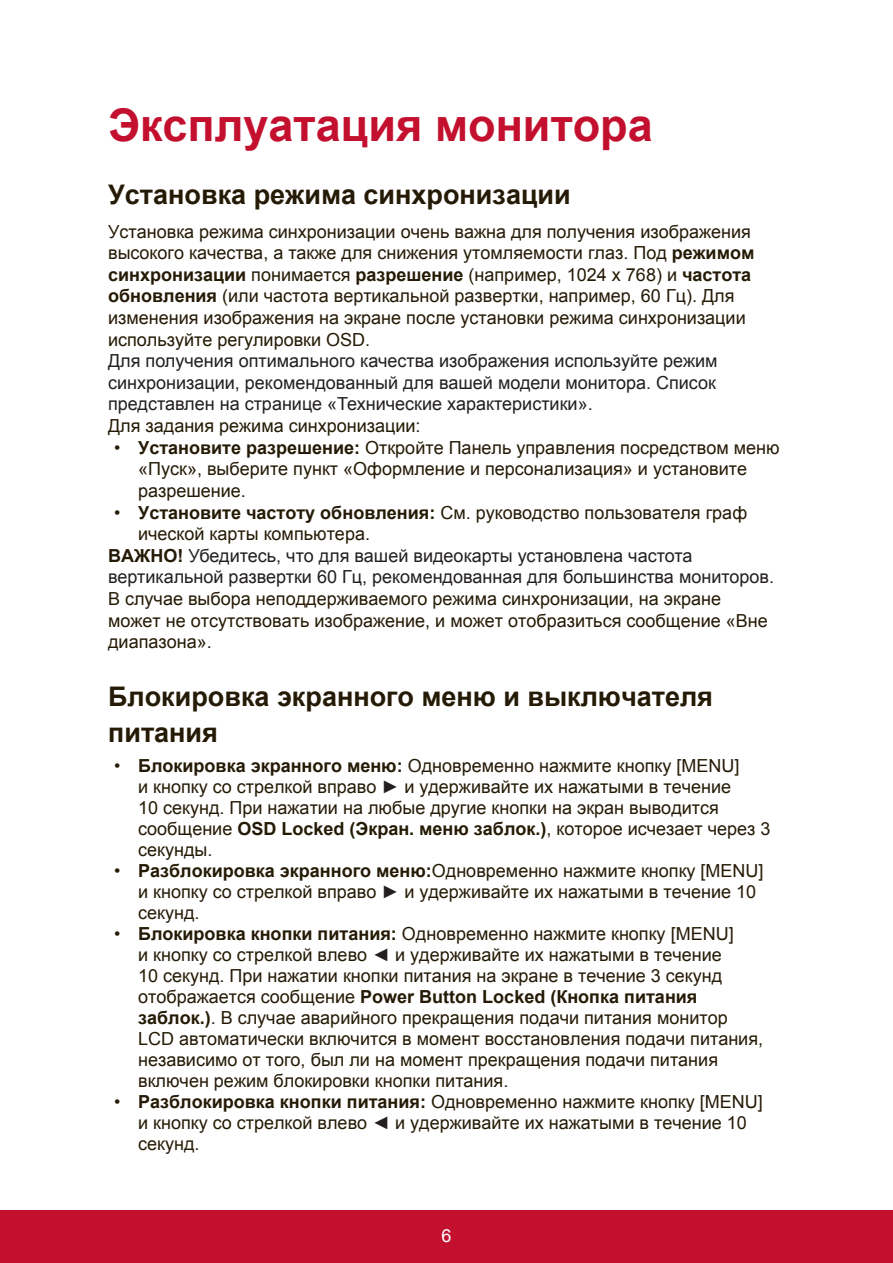
<style>
.page{position:relative;width:893px;height:1263px;background:#fff}
.page>*{position:absolute;margin:0;border:0;box-sizing:border-box;transform-origin:0 0}
.t1{font:700 45px "Arial";color:#c3102f}
.t2{font:700 27px/35.8px "Arial";color:#251a05}
.t3{font:18px/21px "Arial";color:#251a05}
.t4{font:18px/21.6px "Arial";color:#231f20;text-align:justify}
.t5{font:18px "Arial";color:#fff}
.s1{font-weight:700}
.s2{font-weight:700;color:#251a05}
.s3{color:#231f20}
</style>
<div class="page">
<div style="left:0;top:1210px;width:892px;height:53px;background:#c3102f"></div>
<h1 class="t1" style="left:108px;top:95px;width:546px">Эксплуатация монитора</h1>
<h2 class="t2" style="left:108px;top:177px;width:464px">Установка режима синхронизации</h2>
<p class="t3" style="left:108px;top:221px;width:647px;line-height:21.6px">Установка режима синхронизации очень важна для получения изображения высокого качества, а также для снижения утомляемости глаз. Под <span class="s1">режимом синхронизации</span> понимается <span class="s1">разрешение</span> (например, 1024 x 768) и <span class="s1">частота обновления</span> (или частота вертикальной развертки, например, 60 Гц). Для изменения изображения на экране после установки режима синхронизации используйте регулировки OSD.</p>
<p class="t4" style="left:108px;top:350px;width:610px">Для получения оптимального качества изображения используйте режим синхронизации, рекомендованный для вашей модели монитора. Список представлен на странице «Технические характеристики».</p>
<p class="t3" style="left:108px;top:415px;width:314px">Для задания режима синхронизации:</p>
<p class="t3" style="left:138px;top:437px;width:642px;line-height:21.6px;text-indent:-24px">• <span class="s1">Установите разрешение:</span> Откройте Панель управления посредством меню «Пуск», выберите пункт «Оформление и персонализация» и установите разрешение.</p>
<p class="t3" style="left:114px;top:502px;width:634px">• <span class="s1">Установите частоту обновления:</span> См. руководство пользователя граф</p>
<p class="t3" style="left:138px;top:523px;width:233px">ической карты компьютера.</p>
<p class="t4" style="left:108px;top:545px;width:585px"><span class="s2">ВАЖНО!</span> Убедитесь, что для вашей видеокарты установлена частота</p>
<p class="t4" style="left:108px;top:566px;width:667px">вертикальной развертки 60 Гц, рекомендованная для большинства мониторов.</p>
<p class="t3" style="left:108px;top:588px;width:660px;line-height:21.6px">В случае выбора неподдерживаемого режима синхронизации, на экране может не отсутствовать изображение, и может отобразиться сообщение «Вне диапазона».</p>
<h2 class="t2" style="left:108px;top:679px;width:606px">Блокировка экранного меню и выключателя питания</h2>
<p class="t3" style="left:138px;top:755px;width:633px;text-indent:-24px">• <span class="s1">Блокировка экранного меню:</span> Одновременно нажмите кнопку [MENU]<br>и кнопку со стрелкой вправо <span class="s3">►</span> и удерживайте их нажатыми в течение<br>10 секунд. При нажатии на любые другие кнопки на экран выводится сообщение <span class="s1">OSD Locked (Экран. меню заблок.)</span>, которое исчезает через 3 секунды.</p>
<p class="t3" style="left:138px;top:860px;width:626px;text-indent:-24px">• <span class="s1">Разблокировка экранного меню:</span>Одновременно нажмите кнопку [MENU] и кнопку со стрелкой вправо <span class="s3">►</span> и удерживайте их нажатыми в течение 10 секунд.</p>
<p class="t3" style="left:138px;top:923px;width:626px;text-indent:-24px">• <span class="s1">Блокировка кнопки питания:</span> Одновременно нажмите кнопку [MENU]<br>и кнопку со стрелкой влево <span class="s3">◄</span> и удерживайте их нажатыми в течение<br>10 секунд. При нажатии кнопки питания на экране в течение 3 секунд отображается сообщение <span class="s1">Power Button Locked (Кнопка питания заблок.)</span>. В случае аварийного прекращения подачи питания монитор LCD автоматически включится в момент восстановления подачи питания, независимо от того, был ли на момент прекращения подачи питания включен режим блокировки кнопки питания.</p>
<p class="t3" style="left:138px;top:1091px;width:626px;text-indent:-24px">• <span class="s1">Разблокировка кнопки питания:</span> Одновременно нажмите кнопку [MENU] и кнопку со стрелкой влево <span class="s3">◄</span> и удерживайте их нажатыми в течение 10 секунд.</p>
<p class="t5" style="left:441px;top:1223px;width:12px">6</p>
</div>
